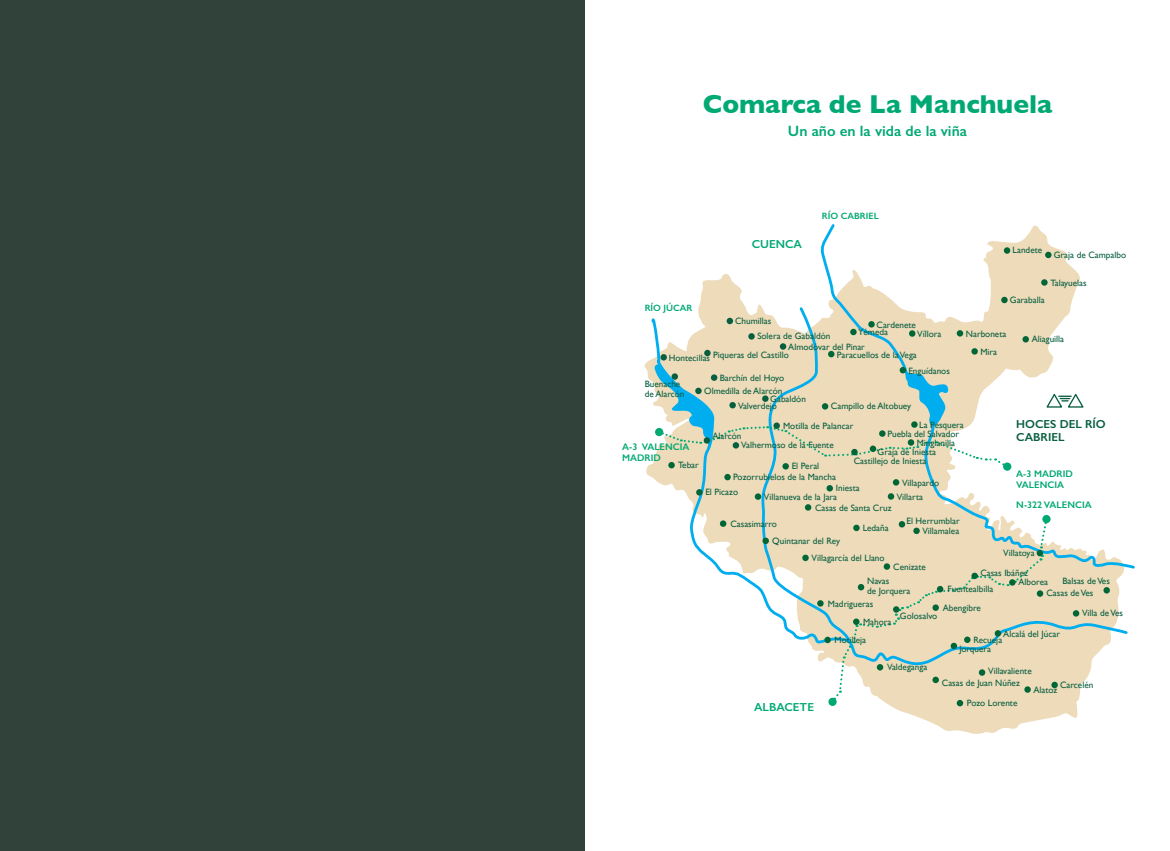
<style>
.page{position:relative;width:1170px;height:851px;background:#fff}
.page>*{position:absolute;margin:0;border:0;box-sizing:border-box;transform-origin:0 0}
.t1{font:700 26.38px "Gill Sans";color:#00a974}
.t2{font:600 15px "Gill Sans";color:#00a974}
.t3{font:600 11.62px/14px "Gill Sans";color:#085f40}
.t4{font:600 11.62px "Gill Sans";color:#00a974}
.t5{font:600 9.62px/11.5px "Gill Sans";color:#00a974}
.t6{font:9.25px/10.2px "Gill Sans";color:#085f40}
.t7{font:600 9.25px "Gill Sans";color:#00a974}
</style>
<div class="page">
<div style="left:0;top:0;width:585px;height:850px;background:#31423a"></div>
<svg style="left:644px;top:274px;width:447px;height:460px"></svg>
<svg style="left:828px;top:697px;width:8px;height:8px"></svg>
<svg style="left:760px;top:224px;width:375px;height:345px"></svg>
<svg style="left:650px;top:310px;width:478px;height:358px"></svg>
<div style="left:1003px;top:462px;width:8px;height:8px;background:#00a974;border-radius:50%"></div>
<div style="left:726px;top:318px;width:7px;height:6px;background:#085f40;border-radius:50%"></div>
<svg style="left:748px;top:333px;width:6px;height:6px"></svg>
<svg style="left:779px;top:343px;width:7px;height:6px"></svg>
<div style="left:754px;top:493px;width:7px;height:6px;background:#006636;border-radius:50%"></div>
<div style="left:762px;top:537px;width:6px;height:7px;background:#006636;border-radius:50%"></div>
<svg style="left:804px;top:504px;width:7px;height:6px"></svg>
<div style="left:887px;top:493px;width:7px;height:6px;background:#006636;border-radius:50%"></div>
<div style="left:802px;top:554px;width:6px;height:7px;background:#006636;border-radius:50%"></div>
<svg style="left:817px;top:600px;width:6px;height:6px"></svg>
<div style="left:824px;top:636px;width:6px;height:7px;background:#006636;border-radius:50%"></div>
<div style="left:956px;top:699px;width:7px;height:7px;background:#006636;border-radius:50%"></div>
<div style="left:1051px;top:681px;width:6px;height:7px;background:#006636;border-radius:50%"></div>
<div style="left:1072px;top:610px;width:7px;height:6px;background:#006636;border-radius:50%"></div>
<svg style="left:1103px;top:587px;width:6px;height:6px"></svg>
<svg style="left:830px;top:518px;width:217px;height:185px"></svg>
<svg style="left:653px;top:363px;width:355px;height:132px"></svg>
<div style="left:907px;top:439px;width:7px;height:6px;background:#006636;border-radius:50%"></div>
<svg style="left:719px;top:520px;width:7px;height:7px"></svg>
<div style="left:762px;top:395px;width:6px;height:7px;background:#085f40;border-radius:50%"></div>
<div style="left:821px;top:403px;width:7px;height:6px;background:#006636;border-radius:50%"></div>
<svg style="left:828px;top:351px;width:6px;height:6px"></svg>
<svg style="left:850px;top:329px;width:6px;height:6px"></svg>
<svg style="left:868px;top:321px;width:6px;height:6px"></svg>
<svg style="left:908px;top:330px;width:7px;height:7px"></svg>
<div style="left:899px;top:367px;width:7px;height:6px;background:#006636;border-radius:50%"></div>
<div style="left:956px;top:330px;width:7px;height:6px;background:#006636;border-radius:50%"></div>
<svg style="left:1001px;top:297px;width:6px;height:6px"></svg>
<svg style="left:1041px;top:279px;width:6px;height:6px"></svg>
<svg style="left:1044px;top:252px;width:7px;height:6px"></svg>
<svg style="left:1003px;top:247px;width:7px;height:7px"></svg>
<svg style="left:1022px;top:336px;width:6px;height:6px"></svg>
<svg style="left:971px;top:348px;width:6px;height:6px"></svg>
<svg style="left:704px;top:350px;width:6px;height:6px"></svg>
<div style="left:660px;top:354px;width:7px;height:6px;background:#085f40;border-radius:50%"></div>
<svg style="left:1044px;top:392px;width:41px;height:16px"></svg>
<h1 class="t1" style="left:702px;top:83px;width:351px">Comarca de La Manchuela</h1>
<h2 class="t2" style="left:787px;top:122px;width:181px">Un año en la vida de la viña</h2>
<p class="t7" style="left:644px;top:302px;width:49px">RÍO JÚCAR</p>
<p class="t4" style="left:751px;top:237px;width:52px">CUENCA</p>
<p class="t7" style="left:821px;top:210px;width:58px">RÍO CABRIEL</p>
<p class="t6" style="left:735px;top:316px;width:38px">Chumillas</p>
<p class="t6" style="left:713px;top:349px;width:77px">Piqueras del Castillo</p>
<p class="t6" style="left:857px;top:320px;width:59px;line-height:7.6px;text-indent:18px">Cardenete<br>Yémeda</p>
<p class="t6" style="left:917px;top:328px;width:26px">Víllora</p>
<p class="t6" style="left:908px;top:365px;width:43px">Enguídanos</p>
<p class="t6" style="left:757px;top:331px;width:75px">Solera de Gabaldón</p>
<p class="t6" style="left:788px;top:341px;width:78px">Almodóvar del Pinar</p>
<p class="t6" style="left:836px;top:349px;width:82px">Paracuellos de la Vega</p>
<p class="t6" style="left:668px;top:353px;width:43px">Hontecillas</p>
<p class="t6" style="left:704px;top:371px;width:81px;line-height:13px;text-align:right">Barchín del Hoyo<br>Olmedilla de Alarcón</p>
<p class="t6" style="left:644px;top:378px;width:41px">Buenache de Alarcón</p>
<p class="t6" style="left:738px;top:395px;width:69px;line-height:7.1px;text-indent:32px">Gabaldón<br>Valverdejo</p>
<p class="t6" style="left:830px;top:401px;width:82px">Campillo de Altobuey</p>
<p class="t6" style="left:1012px;top:245px;width:31px">Landete</p>
<p class="t6" style="left:1053px;top:250px;width:74px">Graja de Campalbo</p>
<p class="t6" style="left:1050px;top:277px;width:38px">Talayuelas</p>
<p class="t6" style="left:1009px;top:295px;width:36px">Garaballa</p>
<p class="t6" style="left:965px;top:328px;width:42px">Narboneta</p>
<p class="t6" style="left:980px;top:346px;width:18px">Mira</p>
<p class="t6" style="left:1031px;top:334px;width:34px">Aliaguilla</p>
<p class="t6" style="left:919px;top:419px;width:46px">La Pesquera</p>
<p class="t6" style="left:783px;top:420px;width:72px">Motilla de Palancar</p>
<p class="t6" style="left:887px;top:428px;width:73px">Puebla del Salvador</p>
<p class="t6" style="left:712px;top:431px;width:31px">Alarcón</p>
<p class="t6" style="left:916px;top:437px;width:40px">Minglanilla</p>
<p class="t6" style="left:741px;top:439px;width:94px">Valhermoso de la Fuente</p>
<p class="t5" style="left:622px;top:440px;width:69px">A-3 VALENCIA<br>MADRID</p>
<p class="t6" style="left:877px;top:446px;width:60px">Graja de Iniesta</p>
<p class="t6" style="left:853px;top:455px;width:74px">Castillejo de Iniesta</p>
<p class="t6" style="left:678px;top:459px;width:22px">Tebar</p>
<p class="t6" style="left:791px;top:460px;width:29px">El Peral</p>
<p class="t6" style="left:733px;top:472px;width:104px">Pozorrubielos de la Mancha</p>
<p class="t6" style="left:835px;top:483px;width:25px">Iniesta</p>
<p class="t6" style="left:896px;top:475px;width:44px;line-height:14px;text-indent:5px">Villapardo<br>Villarta</p>
<p class="t6" style="left:705px;top:487px;width:34px">El Picazo</p>
<p class="t6" style="left:763px;top:491px;width:75px">Villanueva de la Jara</p>
<p class="t6" style="left:815px;top:502px;width:78px">Casas de Santa Cruz</p>
<p class="t6" style="left:906px;top:515px;width:55px">El Herrumblar</p>
<p class="t6" style="left:730px;top:518px;width:48px">Casasimarro</p>
<p class="t6" style="left:862px;top:522px;width:28px">Ledaña</p>
<p class="t6" style="left:811px;top:552px;width:75px">Villagarcía del Llano</p>
<p class="t6" style="left:922px;top:525px;width:38px">Villamalea</p>
<p class="t6" style="left:772px;top:535px;width:69px">Quintanar del Rey</p>
<p class="t6" style="left:893px;top:561px;width:34px">Cenizate</p>
<p class="t3" style="left:1016px;top:416px;width:91px">HOCES DEL RÍO<br>CABRIEL</p>
<p class="t5" style="left:1016px;top:468px;width:58px">A-3 MADRID<br>VALENCIA</p>
<p class="t5" style="left:1016px;top:499px;width:77px">N-322 VALENCIA</p>
<p class="t6" style="left:1003px;top:548px;width:33px">Villatoya</p>
<p class="t6" style="left:980px;top:567px;width:49px">Casas Ibáñez</p>
<p class="t6" style="left:867px;top:575px;width:45px">Navas<br>de Jorquera</p>
<p class="t6" style="left:947px;top:583px;width:47px">Fuentealbilla</p>
<p class="t6" style="left:1018px;top:577px;width:31px">Alborea</p>
<p class="t6" style="left:1062px;top:576px;width:49px">Balsas de Ves</p>
<p class="t6" style="left:1046px;top:588px;width:48px">Casas de Ves</p>
<p class="t6" style="left:827px;top:598px;width:47px">Madrigueras</p>
<p class="t6" style="left:863px;top:616px;width:30px">Mahora</p>
<p class="t6" style="left:834px;top:634px;width:33px">Motilleja</p>
<p class="t6" style="left:886px;top:662px;width:42px">Valdeganga</p>
<p class="t6" style="left:942px;top:602px;width:40px">Abengibre</p>
<p class="t6" style="left:899px;top:610px;width:39px">Golosalvo</p>
<p class="t6" style="left:1003px;top:628px;width:58px">Alcalá del Júcar</p>
<p class="t6" style="left:959px;top:635px;width:44px;line-height:9px;text-indent:14px">Recueja<br>Jorquera</p>
<p class="t6" style="left:988px;top:665px;width:45px">Villavaliente</p>
<p class="t6" style="left:1081px;top:608px;width:42px">Villa de Ves</p>
<p class="t4" style="left:754px;top:700px;width:61px">ALBACETE</p>
<p class="t6" style="left:941px;top:677px;width:79px">Casas de Juan Núñez</p>
<p class="t6" style="left:966px;top:697px;width:52px">Pozo Lorente</p>
<p class="t6" style="left:1059px;top:679px;width:35px">Carcelén</p>
<p class="t6" style="left:1033px;top:684px;width:26px">Alatoz</p>
</div>
